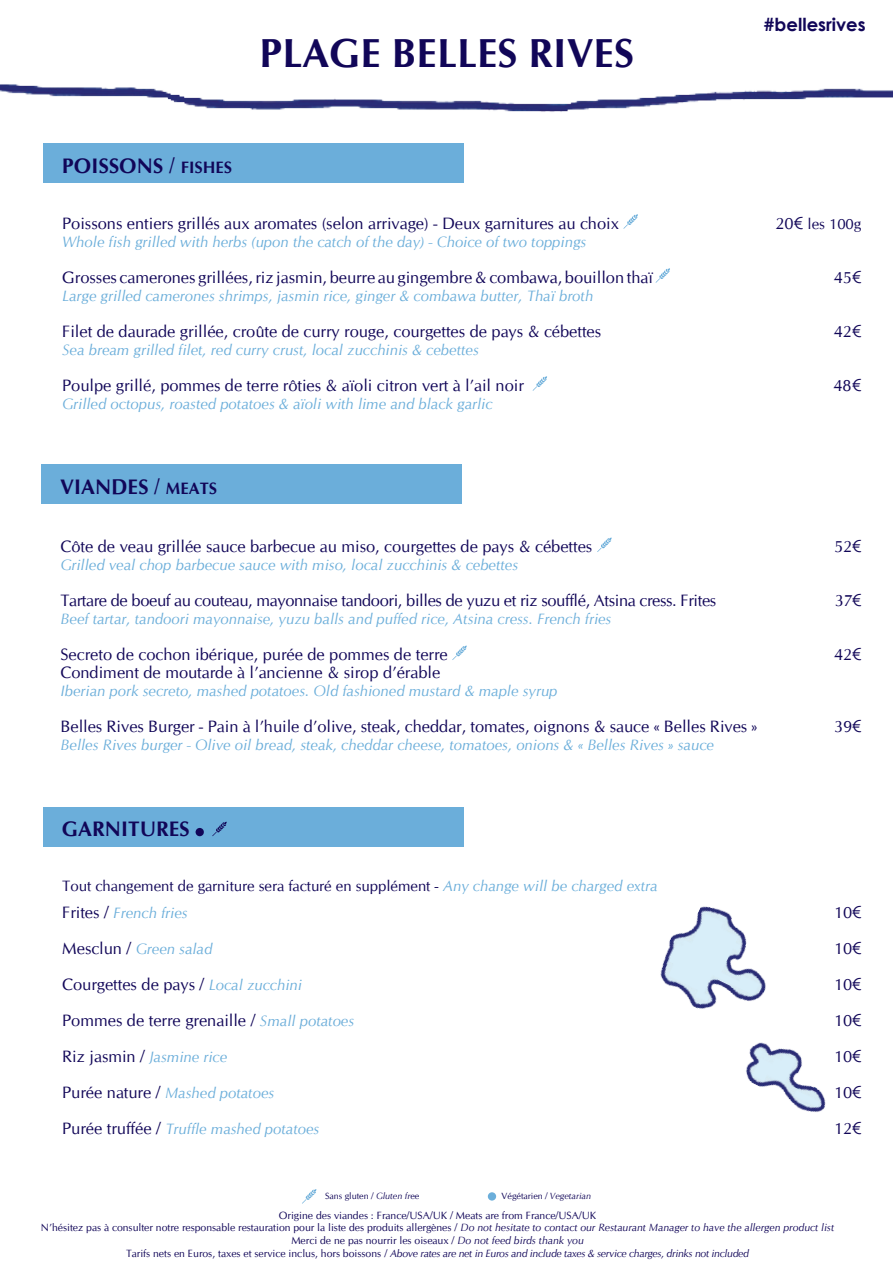
<style>
.page{position:relative;width:893px;height:1263px;background:#fff}
.page>*{position:absolute;margin:0;border:0;box-sizing:border-box;transform-origin:0 0}
.t1{font:700 40.5px "CG Omega";color:#110658}
.t2{font:700 21px "CG Omega";color:#110658}
.t3{font:700 18px "Century Gothic";color:#110658}
.t4{font:16.5px "CG Omega";color:#110658}
.t5{font:16.5px "CG Omega";letter-spacing:-.02em;color:#110658}
.t6{font:italic 15px "CG Omega";color:#6baeda}
.t7{font:15px "CG Omega";color:#110658}
.t8{font:10.5px "CG Omega";color:#110658}
.t9{font:italic 10.5px "CG Omega";letter-spacing:-.025em;color:#110658}
.t10{font:9px "CG Omega";color:#110658}
.s1{font-size:16.5px}
.s2{font-family:"Century Gothic";font-size:16.5px}
.s3{font-family:"Century Gothic"}
.s4{font-style:italic;color:#6baeda}
.s5{font-style:normal;font-size:16.5px;color:#110658}
.s6{font-style:italic;font-size:15px;color:#6baeda}
.s7{font-style:italic;font-size:15px;color:#6badd9}
.s8{font-style:italic}
.s9{font-style:normal}
</style>
<div class="page">
<img style="left:660px;top:906px;width:166px;height:206px">
<div style="left:43px;top:144px;width:420px;height:39px;background:#6baeda"></div>
<svg style="left:623px;top:214px;width:15px;height:15px"></svg>
<svg style="left:655px;top:268px;width:15px;height:15px"></svg>
<svg style="left:533px;top:376px;width:14px;height:15px"></svg>
<div style="left:41px;top:465px;width:421px;height:39px;background:#6baeda"></div>
<svg style="left:597px;top:538px;width:15px;height:14px"></svg>
<svg style="left:452px;top:646px;width:15px;height:14px"></svg>
<div style="left:43px;top:807px;width:420px;height:39px;background:#6baeda"></div>
<div style="left:196px;top:828px;width:8px;height:8px;background:#110658;border-radius:50%"></div>
<svg style="left:212px;top:822px;width:15px;height:14px"></svg>
<svg style="left:302px;top:1189px;width:14px;height:15px"></svg>
<div style="left:488px;top:1192px;width:8px;height:8px;background:#6baeda;border-radius:50%"></div>
<img style="left:0;top:84px;width:893px;height:28px">
<p class="t1" style="left:259px;top:28px;width:376px">PLAGE BELLES RIVES</p>
<p class="t2" style="left:62px;top:152px;width:171px">POISSONS / <span class="s1">FISHES</span></p>
<p class="t3" style="left:764px;top:10px;width:103px">#bellesrives</p>
<p class="t4" style="left:62px;top:214px;width:558px">Poissons entiers grillés aux aromates (selon arrivage) - Deux garnitures au choix</p>
<p class="t7" style="left:775px;top:215px;width:87px"><span class="s1">20</span><span class="s2">€</span> les 100g</p>
<p class="t6" style="left:62px;top:232px;width:526px">Whole fish grilled with herbs (upon the catch of the day) - Choice of two toppings</p>
<p class="t4" style="left:62px;top:268px;width:592px">Grosses camerones grillées, riz jasmin, beurre au gingembre &amp; combawa, bouillon thaï</p>
<p class="t4" style="left:834px;top:268px;width:29px">45<span class="s3">€</span></p>
<p class="t6" style="left:62px;top:286px;width:533px">Large grilled camerones shrimps, jasmin rice, ginger &amp; combawa butter, Thaï broth</p>
<p class="t4" style="left:62px;top:322px;width:540px">Filet de daurade grillée, croûte de curry rouge, courgettes de pays &amp; cébettes</p>
<p class="t4" style="left:834px;top:322px;width:29px">42<span class="s3">€</span></p>
<p class="t6" style="left:62px;top:340px;width:418px">Sea bream grilled filet, red curry crust, local zucchinis &amp; cebettes</p>
<p class="t4" style="left:62px;top:376px;width:463px">Poulpe grillé, pommes de terre rôties &amp; aïoli citron vert à l’ail noir</p>
<p class="t4" style="left:833px;top:376px;width:29px">48<span class="s3">€</span></p>
<p class="t6" style="left:62px;top:394px;width:432px">Grilled octopus, roasted potatoes &amp; aïoli with lime and black garlic</p>
<p class="t2" style="left:60px;top:473px;width:158px">VIANDES / <span class="s1">MEATS</span></p>
<p class="t4" style="left:60px;top:537px;width:533px">Côte de veau grillée sauce barbecue au miso, courgettes de pays &amp; cébettes</p>
<p class="t4" style="left:834px;top:537px;width:29px">52<span class="s3">€</span></p>
<p class="t6" style="left:60px;top:556px;width:459px">Grilled veal chop barbecue sauce with miso, local zucchinis &amp; cebettes</p>
<p class="t5" style="left:60px;top:591px;width:657px">Tartare de boeuf au couteau, mayonnaise tandoori, billes de yuzu et riz soufflé, Atsina cress. Frites</p>
<p class="t4" style="left:835px;top:591px;width:28px">37<span class="s3">€</span></p>
<p class="t6" style="left:60px;top:610px;width:552px">Beef tartar, tandoori mayonnaise, yuzu balls and puffed rice, Atsina cress. French fries</p>
<p class="t4" style="left:60px;top:645px;width:389px">Secreto de cochon ibérique, purée de pommes de terre</p>
<p class="t4" style="left:834px;top:645px;width:29px">42<span class="s3">€</span></p>
<p class="t4" style="left:60px;top:663px;width:381px">Condiment de moutarde à l’ancienne &amp; sirop d’érable</p>
<p class="t6" style="left:60px;top:682px;width:499px">Iberian pork secreto, mashed potatoes. Old fashioned mustard &amp; maple syrup</p>
<p class="t4" style="left:60px;top:717px;width:699px">Belles Rives Burger - Pain à l’huile d’olive, steak, cheddar, tomates, oignons &amp; sauce « Belles Rives »</p>
<p class="t4" style="left:834px;top:717px;width:29px">39<span class="s3">€</span></p>
<p class="t6" style="left:60px;top:736px;width:655px">Belles Rives burger - Olive oil bread, steak, cheddar cheese, tomatoes, onions &amp; « Belles Rives » sauce</p>
<p class="t2" style="left:62px;top:816px;width:129px">GARNITURES</p>
<p class="t7" style="left:62px;top:878px;width:597px">Tout changement de garniture sera facturé en supplément - <span class="s4">Any change will be charged extra</span></p>
<p class="t6" style="left:62px;top:903px;width:127px"><span class="s5">Frites /</span> French fries</p>
<p class="t4" style="left:834px;top:903px;width:29px">10<span class="s3">€</span></p>
<p class="t6" style="left:62px;top:939px;width:152px"><span class="s5">Mesclun /</span> Green salad</p>
<p class="t4" style="left:834px;top:939px;width:29px">10<span class="s3">€</span></p>
<p class="t4" style="left:62px;top:975px;width:241px">Courgettes de pays / <span class="s6">Local zucchini</span></p>
<p class="t4" style="left:834px;top:975px;width:29px">10<span class="s3">€</span></p>
<p class="t4" style="left:62px;top:1011px;width:294px">Pommes de terre grenaille / <span class="s7">Small potatoes</span></p>
<p class="t4" style="left:834px;top:1011px;width:29px">10<span class="s3">€</span></p>
<p class="t6" style="left:62px;top:1047px;width:166px"><span class="s5">Riz jasmin /</span> Jasmine rice</p>
<p class="t4" style="left:834px;top:1047px;width:29px">10<span class="s3">€</span></p>
<p class="t6" style="left:62px;top:1083px;width:214px"><span class="s5">Purée nature /</span> Mashed potatoes</p>
<p class="t4" style="left:834px;top:1083px;width:29px">10<span class="s3">€</span></p>
<p class="t6" style="left:62px;top:1119px;width:259px"><span class="s5">Purée truffée /</span> Truffle mashed potatoes</p>
<p class="t4" style="left:834px;top:1119px;width:29px">12<span class="s3">€</span></p>
<p class="t10" style="left:325px;top:1190px;width:96px">Sans gluten / <span class="s8">Gluten fr</span>ee</p>
<p class="t10" style="left:502px;top:1190px;width:91px">Végétarien / <span class="s8">Vegetarian</span></p>
<p class="t8" style="left:279px;top:1209px;width:319px">Origine des viandes : France/USA/UK / Meats are from France/USA/UK</p>
<p class="t8" style="left:41px;top:1222px;width:795px">N’hésitez pas à consulter notre responsable restauration pour la liste des produits allergènes / <span class="s8">Do not hesitate to contact our Restaurant Manager to have the allergen product list</span></p>
<p class="t8" style="left:291px;top:1234px;width:294px">Merci de ne pas nourrir les oiseaux / <span class="s8">Do not feed birds thank you</span></p>
<p class="t9" style="left:126px;top:1246px;width:624px"><span class="s9">Tarifs nets en Euros, taxes et service inclus, hors boissons /</span> Above rates are net in Euros and include taxes &amp; service charges, drinks not included</p>
</div>
